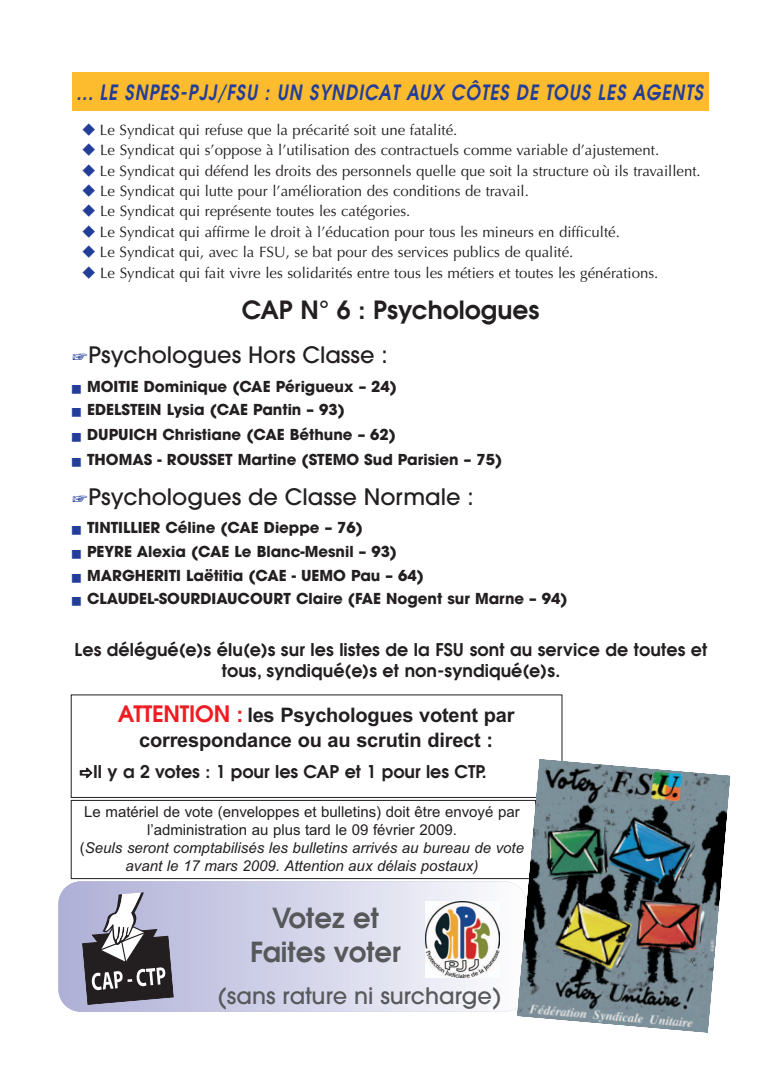
<style>
.page{position:relative;width:780px;height:1088px;background:#fff}
.page>*{position:absolute;margin:0;border:0;box-sizing:border-box;transform-origin:0 0}
.t1{font:600 27.5px/34.8px "Avant Garde";color:#57585a;text-align:center}
.t2{font:600 25px "Avant Garde";color:#231f20}
.t3{font:500 22.5px "Avant Garde";color:#231f20}
.t4{font:500 22.5px "Avant Garde";color:#57585a}
.t5{font:italic 600 21px "Avant Garde";letter-spacing:.055em;color:#233e98;scale:.83 1}
.t6{font:700 20px/25px "Arial";letter-spacing:-.01em;color:#231f20;text-align:center}
.t7{font:600 17.5px/21px "Avant Garde";letter-spacing:.005em;color:#231f20;text-align:center}
.t8{font:15px/20.4px "Optima";color:#231f20}
.t9{font:700 15px/23.5px "Avant Garde";color:#231f20}
.t10{font:italic 15px/18px "Arial";color:#231f20;text-align:center}
.s1{font-family:"Monotype Sorts";font-weight:400;font-size:17.5px;color:#233e98}
.s2{font-family:"Avant Garde";font-weight:600;font-size:22.5px;color:#ee1d23}
.s3{font-style:normal}
</style>
<div class="page">
<div style="left:58px;top:881px;width:468px;height:131px;background:linear-gradient(to right,#adaed6,#fafbfd);border-radius:23px"></div>
<svg style="left:78px;top:890px;width:96px;height:115px;background:#817f8d"></svg>
<img style="left:425px;top:901px;width:74px;height:76px">
<div style="left:71px;top:800px;width:465px;height:79px;border:1px solid #231f20"></div>
<div style="left:71px;top:694px;width:491px;height:104px;border:1px solid #231f20"></div>
<div style="left:72px;top:72px;width:637px;height:39px;background:#fdbb2e"></div>
<img style="left:516px;top:758px;width:214px;height:275px">
<h3 class="t5" style="left:76px;top:81px;width:756px">... LE SNPES-PJJ/FSU : UN SYNDICAT AUX CÔTES DE TOUS LES AGENTS</h3>
<p class="t8" style="left:100px;top:121px;width:602px">Le Syndicat qui refuse que la précarité soit une fatalité.<br>Le Syndicat qui s’oppose à l’utilisation des contractuels comme variable d’ajustement.<br>Le Syndicat qui défend les droits des personnels quelle que soit la structure où ils travaillent.<br>Le Syndicat qui lutte pour l’amélioration des conditions de travail.<br>Le Syndicat qui représente toutes les catégories.<br>Le Syndicat qui affirme le droit à l’éducation pour tous les mineurs en difficulté.<br>Le Syndicat qui, avec la FSU, se bat pour des services publics de qualité.<br>Le Syndicat qui fait vivre les solidarités entre tous les métiers et toutes les générations.</p>
<h2 class="t2" style="left:242px;top:296px;width:299px">CAP N° 6 : Psychologues</h2>
<h3 class="t3" style="left:72px;top:346px;width:317px"><span class="s1">☞</span>Psychologues Hors Classe :</h3>
<p class="t9" style="left:87px;top:376px;width:311px">MOITIE Dominique (CAE Périgueux – 24)<br>EDELSTEIN Lysia (CAE Pantin – 93)</p>
<p class="t9" style="left:87px;top:424px;width:416px;line-height:25px">DUPUICH Christiane (CAE Béthune – 62)<br>THOMAS - ROUSSET Martine (STEMO Sud Parisien – 75)</p>
<h3 class="t3" style="left:72px;top:488px;width:403px"><span class="s1">☞</span>Psychologues de Classe Normale :</h3>
<p class="t9" style="left:87px;top:518px;width:482px">TINTILLIER Céline (CAE Dieppe – 76)<br>PEYRE Alexia (CAE Le Blanc-Mesnil – 93)<br>MARGHERITI Laëtitia (CAE - UEMO Pau – 64)<br>CLAUDEL-SOURDIAUCOURT Claire (FAE Nogent sur Marne – 94)</p>
<p class="t7" style="left:75px;top:640px;width:634px">Les délégué(e)s élu(e)s sur les listes de la FSU sont au service de toutes et tous, syndiqué(e)s et non-syndiqué(e)s.</p>
<h3 class="t6" style="left:118px;top:702px;width:398px"><span class="s2">ATTENTION :</span> les Psychologues votent par correspondance ou au scrutin direct :</h3>
<p class="t7" style="left:93px;top:762px;width:395px">Il y a 2 votes : 1 pour les CAP et 1 pour les CTP.</p>
<p class="t10" style="left:80px;top:803px;width:445px"><span class="s3">Le matériel de vote (enveloppes et bulletins) doit être envoyé par l’administration au plus tard le 09 février 2009.<br>(</span>Seuls seront comptabilisés les bulletins arrivés au bureau de vote avant le 17 mars 2009. Attention aux délais postaux)</p>
<h1 class="t1" style="left:250px;top:900px;width:152px">Votez et<br>Faites voter</h1>
<h3 class="t4" style="left:218px;top:987px;width:285px">(sans rature ni surcharge)</h3>
</div>
